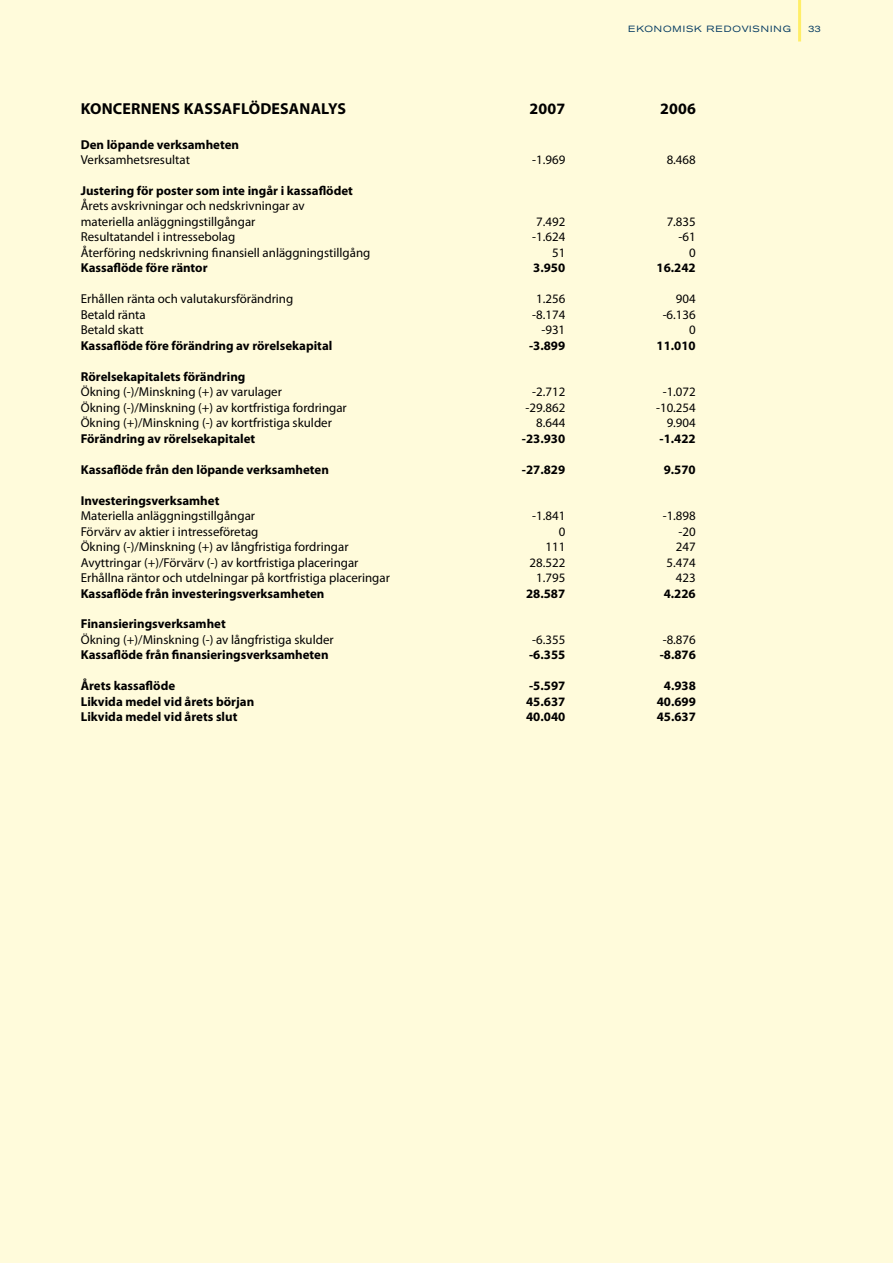
<style>
.page{position:relative;width:893px;height:1263px;background:#fffbdb}
.page>*{position:absolute;margin:0;border:0;box-sizing:border-box;transform-origin:0 0}
.t1{font:700 15.9px "Myriad Pro";letter-spacing:.01em;color:#000}
.t2{font:12.9px/15.5px "Myriad Pro";color:#000}
.t3{font:700 12.9px "Myriad Pro";color:#000}
.t4{font:expanded 9px "Akzidenz Grotesk BE";letter-spacing:.095em;color:#043a62}
</style>
<div class="page">
<hr style="left:798px;top:0;width:3px;height:40px;background:#ffee67">
<p class="t4" style="left:628px;top:24px;width:164px">EKONOMISK REDOVISNING</p>
<p class="t4" style="left:808px;top:24px;width:14px">33</p>
<p class="t1" style="left:81px;top:98px;width:267px">KONCERNENS KASSAFLÖDESANALYS</p>
<p class="t1" style="left:529px;top:98px;width:37px">2007</p>
<p class="t1" style="left:660px;top:98px;width:37px">2006</p>
<p class="t3" style="left:81px;top:136px;width:160px">Den löpande verksamheten</p>
<p class="t2" style="left:81px;top:152px;width:111px">Verksamhetsresultat</p>
<p class="t2" style="left:532px;top:152px;width:35px">-1.969</p>
<p class="t2" style="left:667px;top:152px;width:31px">8.468</p>
<p class="t3" style="left:81px;top:182px;width:274px">Justering för poster som inte ingår i kassaflödet</p>
<p class="t2" style="left:81px;top:198px;width:225px">Årets avskrivningar och nedskrivningar av materiella anläggningstillgångar</p>
<p class="t2" style="left:536px;top:214px;width:31px">7.492</p>
<p class="t2" style="left:667px;top:214px;width:31px">7.835</p>
<p class="t2" style="left:81px;top:229px;width:156px">Resultatandel i intressebolag</p>
<p class="t2" style="left:532px;top:229px;width:35px">-1.624</p>
<p class="t2" style="left:679px;top:229px;width:19px">-61</p>
<p class="t2" style="left:81px;top:245px;width:291px">Återföring nedskrivning finansiell anläggningstillgång</p>
<p class="t2" style="left:552px;top:245px;width:15px">51</p>
<p class="t2" style="left:689px;top:245px;width:8px">0</p>
<p class="t3" style="left:81px;top:260px;width:128px">Kassaflöde före räntor</p>
<p class="t3" style="left:533px;top:260px;width:33px">3.950</p>
<p class="t3" style="left:657px;top:260px;width:41px">16.242</p>
<p class="t2" style="left:81px;top:291px;width:214px">Erhållen ränta och valutakursförändring</p>
<p class="t2" style="left:536px;top:291px;width:31px">1.256</p>
<p class="t2" style="left:676px;top:291px;width:21px">904</p>
<p class="t2" style="left:81px;top:307px;width:67px">Betald ränta</p>
<p class="t2" style="left:532px;top:307px;width:35px">-8.174</p>
<p class="t2" style="left:663px;top:307px;width:35px">-6.136</p>
<p class="t2" style="left:81px;top:322px;width:65px">Betald skatt</p>
<p class="t2" style="left:541px;top:322px;width:25px">-931</p>
<p class="t2" style="left:689px;top:322px;width:8px">0</p>
<p class="t3" style="left:81px;top:337px;width:253px">Kassaflöde före förändring av rörelsekapital</p>
<p class="t3" style="left:529px;top:337px;width:38px">-3.899</p>
<p class="t3" style="left:657px;top:337px;width:41px">11.010</p>
<p class="t3" style="left:81px;top:368px;width:166px">Rörelsekapitalets förändring</p>
<p class="t2" style="left:81px;top:384px;width:203px">Ökning (-)/Minskning (+) av varulager</p>
<p class="t2" style="left:532px;top:384px;width:35px">-2.712</p>
<p class="t2" style="left:663px;top:384px;width:35px">-1.072</p>
<p class="t2" style="left:81px;top:399px;width:268px">Ökning (-)/Minskning (+) av kortfristiga fordringar</p>
<p class="t2" style="left:526px;top:399px;width:41px">-29.862</p>
<p class="t2" style="left:656px;top:399px;width:41px">-10.254</p>
<p class="t2" style="left:81px;top:415px;width:253px">Ökning (+)/Minskning (-) av kortfristiga skulder</p>
<p class="t2" style="left:536px;top:415px;width:31px">8.644</p>
<p class="t2" style="left:667px;top:415px;width:31px">9.904</p>
<p class="t3" style="left:81px;top:430px;width:176px">Förändring av rörelsekapitalet</p>
<p class="t3" style="left:522px;top:430px;width:45px">-23.930</p>
<p class="t3" style="left:660px;top:430px;width:38px">-1.422</p>
<p class="t3" style="left:81px;top:461px;width:250px">Kassaflöde från den löpande verksamheten</p>
<p class="t3" style="left:522px;top:461px;width:45px">-27.829</p>
<p class="t3" style="left:664px;top:461px;width:33px">9.570</p>
<p class="t3" style="left:81px;top:492px;width:140px">Investeringsverksamhet</p>
<p class="t2" style="left:81px;top:508px;width:176px">Materiella anläggningstillgångar</p>
<p class="t2" style="left:532px;top:508px;width:35px">-1.841</p>
<p class="t2" style="left:663px;top:508px;width:35px">-1.898</p>
<p class="t2" style="left:81px;top:523px;width:179px">Förvärv av aktier i intresseföretag</p>
<p class="t2" style="left:559px;top:523px;width:8px">0</p>
<p class="t2" style="left:679px;top:523px;width:19px">-20</p>
<p class="t2" style="left:81px;top:539px;width:269px">Ökning (-)/Minskning (+) av långfristiga fordringar</p>
<p class="t2" style="left:545px;top:539px;width:21px">111</p>
<p class="t2" style="left:676px;top:539px;width:21px">247</p>
<p class="t2" style="left:81px;top:554px;width:279px">Avyttringar (+)/Förvärv (-) av kortfristiga placeringar</p>
<p class="t2" style="left:529px;top:554px;width:37px">28.522</p>
<p class="t2" style="left:667px;top:554px;width:31px">5.474</p>
<p class="t2" style="left:81px;top:570px;width:311px">Erhållna räntor och utdelningar på kortfristiga placeringar</p>
<p class="t2" style="left:536px;top:570px;width:31px">1.795</p>
<p class="t2" style="left:676px;top:570px;width:21px">423</p>
<p class="t3" style="left:81px;top:585px;width:245px">Kassaflöde från investeringsverksamheten</p>
<p class="t3" style="left:526px;top:585px;width:41px">28.587</p>
<p class="t3" style="left:664px;top:585px;width:33px">4.226</p>
<p class="t3" style="left:81px;top:616px;width:147px">Finansieringsverksamhet</p>
<p class="t2" style="left:81px;top:632px;width:254px">Ökning (+)/Minskning (-) av långfristiga skulder</p>
<p class="t2" style="left:532px;top:632px;width:35px">-6.355</p>
<p class="t2" style="left:663px;top:632px;width:35px">-8.876</p>
<p class="t3" style="left:81px;top:647px;width:249px">Kassaflöde från finansieringsverksamheten</p>
<p class="t3" style="left:529px;top:647px;width:38px">-6.355</p>
<p class="t3" style="left:660px;top:647px;width:38px">-8.876</p>
<p class="t3" style="left:81px;top:678px;width:96px">Årets kassaflöde</p>
<p class="t3" style="left:529px;top:678px;width:38px">-5.597</p>
<p class="t3" style="left:664px;top:678px;width:33px">4.938</p>
<p class="t3" style="left:81px;top:693px;width:175px">Likvida medel vid årets början</p>
<p class="t3" style="left:526px;top:693px;width:41px">45.637</p>
<p class="t3" style="left:657px;top:693px;width:41px">40.699</p>
<p class="t3" style="left:81px;top:709px;width:158px">Likvida medel vid årets slut</p>
<p class="t3" style="left:526px;top:709px;width:41px">40.040</p>
<p class="t3" style="left:657px;top:709px;width:41px">45.637</p>
</div>
